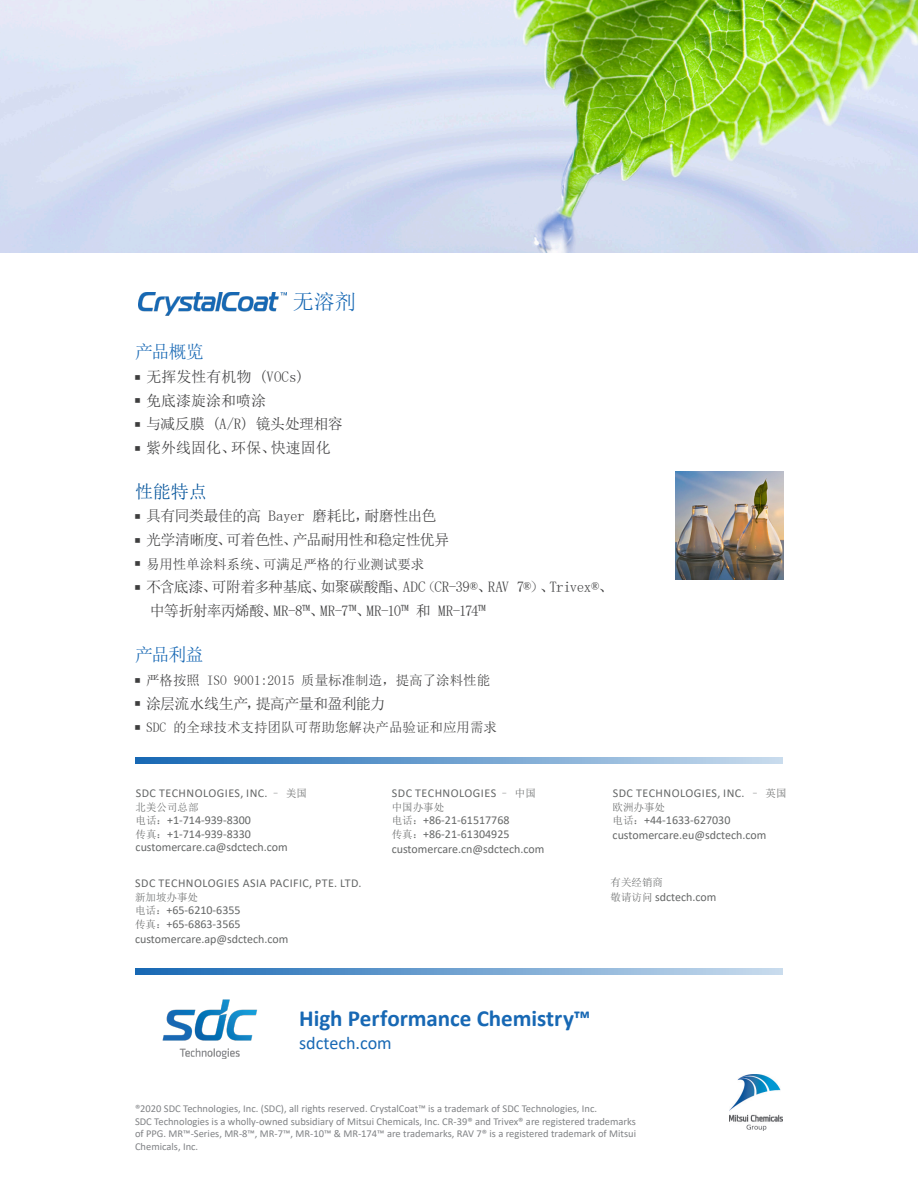
<style>
.page{position:relative;width:918px;height:1188px;background:#fff}
.page>*{position:absolute;margin:0;border:0;box-sizing:border-box;transform-origin:0 0}
.t1{font:700 23.1px "Calibri";color:#1768b4}
.t2{font:21px "Sim Sun";color:#1768b4}
.t3{font:18.15px "Calibri";color:#1768b4}
.t4{font:18px "Sim Sun";letter-spacing:-.06em;color:#1768b4}
.t5{font:18px "Sim Sun";color:#01529a}
.t6{font:15px "Sim Sun";letter-spacing:-.035em;color:#3e3e3f}
.t7{font:15px "Sim Sun";color:#3e3e3f}
.t8{font:15px "Sim Sun";letter-spacing:-.06em;color:#3e3e3f}
.t9{font:13.5px "Sim Sun";color:#3e3e3f}
.t10{font:12px "Calibri";color:#656767}
.t11{font:12px "Calibri";letter-spacing:.04em;color:#656767}
.t12{font:10.5px/12.6px "Calibri";color:#808285;text-align:justify}
.t13{font:10.5px "Sim Sun";color:#656767}
.s1{font-size:15px}
.s2{font-family:"Sim Sun";font-size:10.5px}
</style>
<div class="page">
<svg style="left:135px;top:757px;width:648px;height:7px;background:#70a2d0"></svg>
<svg style="left:135px;top:968px;width:648px;height:7px;background:#70a2d0"></svg>
<img style="left:675px;top:472px;width:108px;height:108px">
<img style="left:162px;top:999px;width:95px;height:60px">
<img style="left:138px;top:292px;width:149px;height:23px">
<img style="left:0;top:0;width:918px;height:252px">
<img style="left:729px;top:1075px;width:54px;height:55px">
<p class="t2" style="left:293px;top:291px;width:64px">无溶剂</p>
<p class="t4" style="left:135px;top:343px;width:70px">产品概览</p>
<p class="t7" style="left:135px;top:369px;width:171px">■ 无挥发性有机物 (VOCs)</p>
<p class="t7" style="left:135px;top:393px;width:133px">■ 免底漆旋涂和喷涂</p>
<p class="t6" style="left:135px;top:417px;width:209px">■ 与减反膜 (A/R) 镜头处理相容</p>
<p class="t7" style="left:135px;top:440px;width:197px">■ 紫外线固化、环保、快速固化</p>
<p class="t5" style="left:135px;top:482px;width:73px">性能特点</p>
<p class="t6" style="left:135px;top:509px;width:303px">■ 具有同类最佳的高 Bayer 磨耗比，耐磨性出色</p>
<p class="t6" style="left:135px;top:532px;width:316px">■ 光学清晰度、可着色性、产品耐用性和稳定性优异</p>
<p class="t9" style="left:135px;top:557px;width:291px">■ 易用性单涂料系统<span class="s1">、</span>可满足严格的行业测试要求</p>
<p class="t6" style="left:135px;top:580px;width:480px">■ 不含底漆、可附着多种基底、如聚碳酸酯、ADC（CR-39®、RAV 7®）、Trivex®、</p>
<p class="t8" style="left:150px;top:603px;width:337px">中等折射率丙烯酸、MR-8™、MR-7™、MR-10™ 和 MR-174™</p>
<p class="t4" style="left:135px;top:646px;width:70px">产品利益</p>
<p class="t9" style="left:135px;top:673px;width:357px">■ 严格按照 ISO 9001:2015 质量标准制造，提高了涂料性能</p>
<p class="t6" style="left:135px;top:696px;width:252px">■ 涂层流水线生产，提高产量和盈利能力</p>
<p class="t9" style="left:135px;top:721px;width:364px">■ SDC 的全球技术支持团队可帮助您解决产品验证和应用需求</p>
<p class="t11" style="left:136px;top:785px;width:173px">SDC TECHNOLOGIES, INC. <span class="s2">– 美国</span></p>
<p class="t13" style="left:136px;top:802px;width:65px">北美公司总部</p>
<p class="t10" style="left:136px;top:812px;width:117px"><span class="s2">电话：</span>+1-714-939-8300</p>
<p class="t10" style="left:136px;top:826px;width:117px"><span class="s2">传真：</span>+1-714-939-8330</p>
<p class="t10" style="left:136px;top:839px;width:154px">customercare.ca@sdctech.com</p>
<p class="t11" style="left:392px;top:785px;width:145px">SDC TECHNOLOGIES <span class="s2">– 中国</span></p>
<p class="t13" style="left:392px;top:802px;width:54px">中国办事处</p>
<p class="t10" style="left:392px;top:812px;width:119px"><span class="s2">电话：</span>+86-21-61517768</p>
<p class="t10" style="left:392px;top:826px;width:119px"><span class="s2">传真：</span>+86-21-61304925</p>
<p class="t10" style="left:392px;top:841px;width:154px">customercare.cn@sdctech.com</p>
<p class="t11" style="left:613px;top:785px;width:175px">SDC TECHNOLOGIES, INC. <span class="s2">– 英国</span></p>
<p class="t13" style="left:613px;top:802px;width:54px">欧洲办事处</p>
<p class="t10" style="left:613px;top:812px;width:119px"><span class="s2">电话：</span>+44-1633-627030</p>
<p class="t10" style="left:613px;top:827px;width:155px">customercare.eu@sdctech.com</p>
<p class="t11" style="left:135px;top:875px;width:228px">SDC TECHNOLOGIES ASIA PACIFIC, PTE. LTD.</p>
<p class="t13" style="left:135px;top:892px;width:64px">新加坡办事处</p>
<p class="t10" style="left:135px;top:902px;width:107px"><span class="s2">电话：</span>+65-6210-6355</p>
<p class="t10" style="left:135px;top:915px;width:107px"><span class="s2">传真：</span>+65-6863-3565</p>
<p class="t10" style="left:135px;top:930px;width:155px">customercare.ap@sdctech.com</p>
<p class="t13" style="left:610px;top:877px;width:54px">有关经销商</p>
<p class="t10" style="left:610px;top:889px;width:107px"><span class="s2">敬请访问</span> sdctech.com</p>
<p class="t1" style="left:299px;top:1002px;width:293px">High Performance Chemistry™</p>
<p class="t3" style="left:299px;top:1030px;width:94px">sdctech.com</p>
<p class="t12" style="left:135px;top:1102px;width:464px">®2020 SDC Technologies, Inc. (SDC), all rights reserved. CrystalCoat™ is a trademark of SDC Technologies, Inc.</p>
<p class="t12" style="left:135px;top:1115px;width:503px">SDC Technologies is a wholly-owned subsidiary of Mitsui Chemicals, Inc. CR-39® and Trivex® are registered trademarks of PPG. MR™-Series, MR-8™, MR-7™, MR-10™ &amp; MR-174™ are trademarks, RAV 7® is a registered trademark of Mitsui Chemicals, Inc.</p>
</div>
